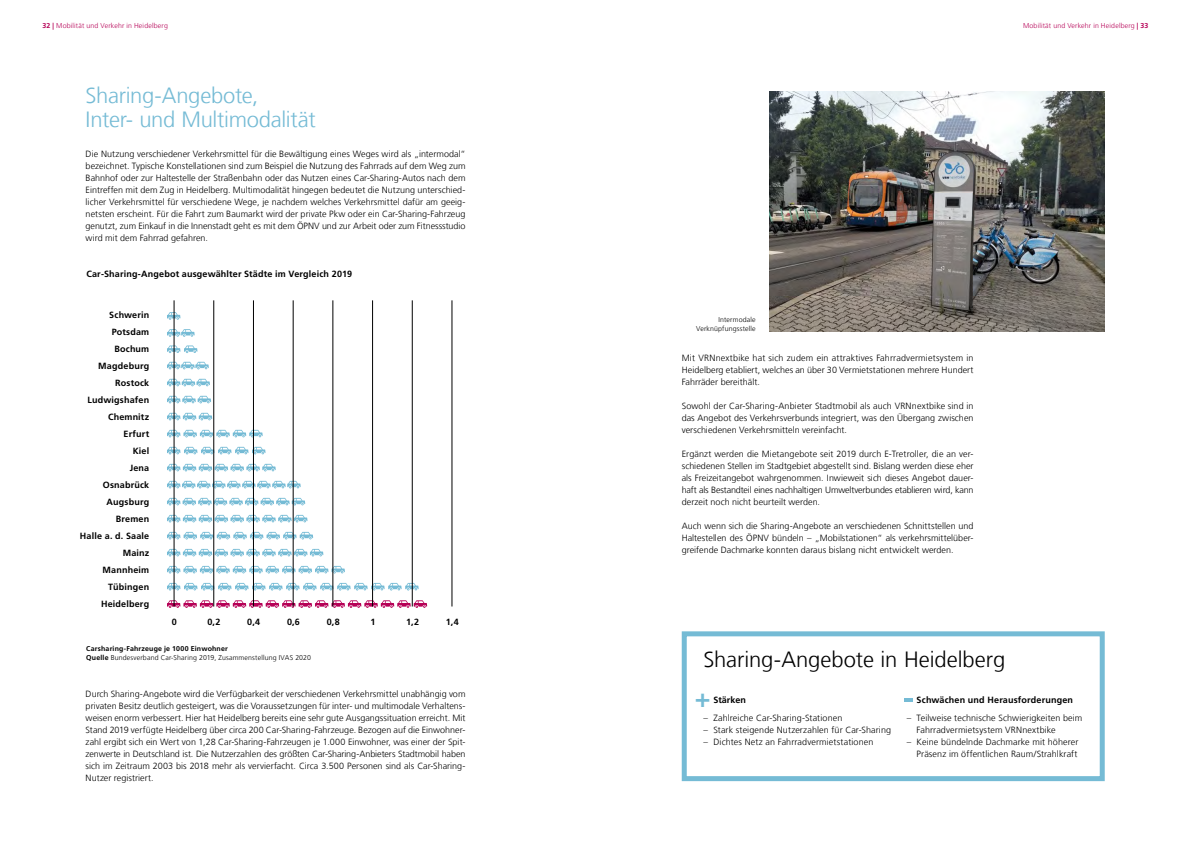
<style>
.page{position:relative;width:1191px;height:842px;background:#fff}
.page>*{position:absolute;margin:0;border:0;box-sizing:border-box;transform-origin:0 0}
.Quellenangabe_6pt_Fr{font:700 26.3px "Frutiger LT Com";color:#75bbd5}
.Fließtext_9pt_Frutig{font:300 22px "Frutiger LT Com";letter-spacing:-.015em;color:#75bbd5}
.Fließtext_9pt_Frutig-2{font:300 22px "Frutiger LT Com";letter-spacing:-.005em;color:#000}
.Fließtext_9pt_Frutig-3{font:300 9px/12px "Frutiger LT Com";letter-spacing:.005em;color:#000;text-align:justify}
.Bildunterschrift_7pt{font:700 9px/17px "Frutiger LT Com";letter-spacing:.02em;color:#000;text-align:right}
.Quellenangabe_6pt_Fr-2{font:700 9px "Frutiger LT Com";color:#000}
.Bildunterschrift_7pt-2{font:300 7px "Frutiger LT Com";letter-spacing:.02em;color:#000}
.t1{font:300 7px "Frutiger LT Com";letter-spacing:.02em;color:#b60056}
.Bildunterschrift_7pt-3{font:700 7px "Frutiger LT Com";letter-spacing:.025em;color:#000}
.s1{font-weight:700}
</style>
<div class="page">
<svg style="left:167px;top:600px;width:260px;height:8px"></svg>
<svg style="left:167px;top:312px;width:13px;height:8px"></svg>
<svg style="left:167px;top:345px;width:30px;height:8px"></svg>
<svg style="left:167px;top:329px;width:28px;height:8px"></svg>
<svg style="left:167px;top:362px;width:42px;height:7px"></svg>
<svg style="left:167px;top:379px;width:43px;height:7px"></svg>
<svg style="left:167px;top:396px;width:44px;height:7px"></svg>
<svg style="left:167px;top:413px;width:45px;height:7px"></svg>
<svg style="left:167px;top:430px;width:96px;height:7px"></svg>
<svg style="left:167px;top:447px;width:98px;height:7px"></svg>
<svg style="left:167px;top:464px;width:109px;height:7px"></svg>
<svg style="left:167px;top:481px;width:134px;height:7px"></svg>
<svg style="left:167px;top:498px;width:138px;height:7px"></svg>
<svg style="left:167px;top:515px;width:140px;height:7px"></svg>
<svg style="left:167px;top:532px;width:146px;height:7px"></svg>
<svg style="left:167px;top:549px;width:156px;height:7px"></svg>
<svg style="left:167px;top:566px;width:178px;height:7px"></svg>
<svg style="left:167px;top:583px;width:252px;height:7px"></svg>
<hr style="left:174px;top:300px;width:1px;height:306px;background:#000">
<hr style="left:214px;top:300px;width:1px;height:306px;background:#000">
<hr style="left:253px;top:300px;width:1px;height:306px;background:#000">
<hr style="left:293px;top:300px;width:1px;height:306px;background:#000">
<hr style="left:333px;top:300px;width:1px;height:306px;background:#000">
<hr style="left:372px;top:300px;width:1px;height:306px;background:#000">
<hr style="left:412px;top:300px;width:1px;height:306px;background:#000">
<hr style="left:452px;top:300px;width:1px;height:306px;background:#000">
<img style="left:769px;top:92px;width:335px;height:239px">
<div style="left:681px;top:631px;width:423px;height:150px;border:5px solid #75bbd5"></div>
<svg style="left:904px;top:698px;width:9px;height:4px"></svg>
<p class="t1" style="left:43px;top:22px;width:127px"><span class="s1">32 |</span> Mobilität und Verkehr in Heidelberg</p>
<p class="t1" style="left:1023px;top:22px;width:127px">Mobilität und Verkehr in Heidelberg <span class="s1">| 33</span></p>
<p class="Fließtext_9pt_Frutig" style="left:86px;top:83px;width:174px">Sharing-Angebote,</p>
<p class="Fließtext_9pt_Frutig" style="left:86px;top:107px;width:231px">Inter- und Multimodalität</p>
<p class="Fließtext_9pt_Frutig-3" style="left:86px;top:148px;width:381px">Die Nutzung verschiedener Verkehrsmittel für die Bewältigung eines Weges wird als „intermodal“ bezeichnet. Typische Konstellationen sind zum Beispiel die Nutzung des Fahrrads auf dem Weg zum Bahnhof oder zur Haltestelle der Straßenbahn oder das Nutzen eines Car-Sharing-Autos nach dem Eintreffen mit dem Zug in Heidelberg. Multimodalität hingegen bedeutet die Nutzung unterschied&shy;licher Verkehrsmittel für verschiedene Wege, je nachdem welches Verkehrsmittel dafür am geeig&shy;netsten erscheint. Für die Fahrt zum Baumarkt wird der private Pkw oder ein Car-Sharing-Fahrzeug genutzt, zum Einkauf in die Innenstadt geht es mit dem ÖPNV und zur Arbeit oder zum Fitnessstudio wird mit dem Fahrrad gefahren.</p>
<p class="Bildunterschrift_7pt" style="left:86px;top:265px;width:267px">Car-Sharing-Angebot ausgewählter Städte im Vergleich 2019</p>
<p class="Bildunterschrift_7pt" style="left:80px;top:307px;width:71px">Schwerin<br>Potsdam<br>Bochum<br>Magdeburg<br>Rostock<br>Ludwigshafen<br>Chemnitz<br>Erfurt<br>Kiel<br>Jena<br>Osnabrück<br>Augsburg<br>Bremen<br>Halle a. d. Saale<br>Mainz<br>Mannheim<br>Tübingen<br>Heidelberg</p>
<p class="Bildunterschrift_7pt-3" style="left:86px;top:645px;width:143px">Carsharing-Fahrzeuge je 1000 Einwohner</p>
<p class="Bildunterschrift_7pt-2" style="left:86px;top:654px;width:226px"><span class="s1">Quelle</span> Bundesverband Car-Sharing 2019, Zusammenstellung IVAS 2020</p>
<p class="Fließtext_9pt_Frutig-3" style="left:86px;top:688px;width:381px">Durch Sharing-Angebote wird die Verfügbarkeit der verschiedenen Verkehrsmittel unabhängig vom privaten Besitz deutlich gesteigert, was die Voraussetzungen für inter- und multimodale Verhaltens&shy;weisen enorm verbessert. Hier hat Heidelberg bereits eine sehr gute Ausgangssituation erreicht. Mit Stand 2019 verfügte Heidelberg über circa 200 Car-Sharing-Fahrzeuge. Bezogen auf die Einwohner&shy;zahl ergibt sich ein Wert von 1,28 Car-Sharing-Fahrzeugen je 1.000 Einwohner, was einer der Spit&shy;zenwerte in Deutschland ist. Die Nutzerzahlen des größten Car-Sharing-Anbieters Stadtmobil haben sich im Zeitraum 2003 bis 2018 mehr als vervierfacht. Circa 3.500 Personen sind als Car-Sharing-Nutzer registriert.</p>
<p class="Bildunterschrift_7pt" style="left:172px;top:614px;width:7px">0</p>
<p class="Bildunterschrift_7pt" style="left:327px;top:614px;width:15px">0,8</p>
<p class="Bildunterschrift_7pt" style="left:207px;top:614px;width:15px">0,2</p>
<p class="Bildunterschrift_7pt" style="left:370px;top:614px;width:7px">1</p>
<p class="Bildunterschrift_7pt" style="left:247px;top:614px;width:15px">0,4</p>
<p class="Bildunterschrift_7pt" style="left:406px;top:614px;width:14px">1,2</p>
<p class="Bildunterschrift_7pt" style="left:287px;top:614px;width:14px">0,6</p>
<p class="Bildunterschrift_7pt" style="left:446px;top:614px;width:14px">1,4</p>
<p class="Bildunterschrift_7pt-2" style="left:718px;top:315px;width:39px">Intermodale</p>
<p class="Bildunterschrift_7pt-2" style="left:696px;top:324px;width:61px">Verknüpfungsstelle</p>
<p class="Fließtext_9pt_Frutig-3" style="left:681px;top:352px;width:293px">Mit VRNnextbike hat sich zudem ein attraktives Fahrradvermietsystem in Heidelberg etabliert, welches an über 30 Vermietstationen mehrere Hundert Fahrräder bereithält.</p>
<p class="Fließtext_9pt_Frutig-3" style="left:681px;top:400px;width:293px">Sowohl der Car-Sharing-Anbieter Stadtmobil als auch VRNnextbike sind in das Angebot des Verkehrsverbunds integriert, was den Übergang zwischen verschiedenen Verkehrsmitteln vereinfacht.</p>
<p class="Fließtext_9pt_Frutig-3" style="left:681px;top:448px;width:293px">Ergänzt werden die Mietangebote seit 2019 durch E-Tretroller, die an ver&shy;schiedenen Stellen im Stadtgebiet abgestellt sind. Bislang werden diese eher als Freizeitangebot wahrgenommen. Inwieweit sich dieses Angebot dauer&shy;haft als Bestandteil eines nachhaltigen Umweltverbundes etablieren wird, kann derzeit noch nicht beurteilt werden.</p>
<p class="Fließtext_9pt_Frutig-3" style="left:681px;top:520px;width:293px">Auch wenn sich die Sharing-Angebote an verschiedenen Schnittstellen und Haltestellen des ÖPNV bündeln – „Mobilstationen“ als verkehrsmittelüber&shy;greifende Dachmarke konnten daraus bislang nicht entwickelt werden.</p>
<p class="Fließtext_9pt_Frutig-2" style="left:703px;top:647px;width:303px">Sharing-Angebote in Heidelberg</p>
<p class="Quellenangabe_6pt_Fr" style="left:695px;top:682px;width:17px">+</p>
<p class="Quellenangabe_6pt_Fr-2" style="left:713px;top:695px;width:34px">Stärken</p>
<p class="Fließtext_9pt_Frutig-3" style="left:703px;top:712px;width:140px">– Zahlreiche Car-Sharing-Stationen</p>
<p class="Fließtext_9pt_Frutig-3" style="left:703px;top:724px;width:189px">– Stark steigende Nutzerzahlen für Car-Sharing</p>
<p class="Fließtext_9pt_Frutig-3" style="left:703px;top:736px;width:171px">– Dichtes Netz an Fahrradvermietstationen</p>
<p class="Bildunterschrift_7pt" style="left:916px;top:691px;width:158px">Schwächen und Herausforderungen</p>
<p class="Fließtext_9pt_Frutig-3" style="left:916px;top:712px;width:167px;text-indent:-10px">– Teilweise technische Schwierigkeiten beim<br>Fahrradvermietsystem VRNnextbike</p>
<p class="Fließtext_9pt_Frutig-3" style="left:906px;top:736px;width:173px;text-align:right">– Keine bündelnde Dachmarke mit höherer<br>Präsenz im öffentlichen Raum/Strahlkraft</p>
</div>
